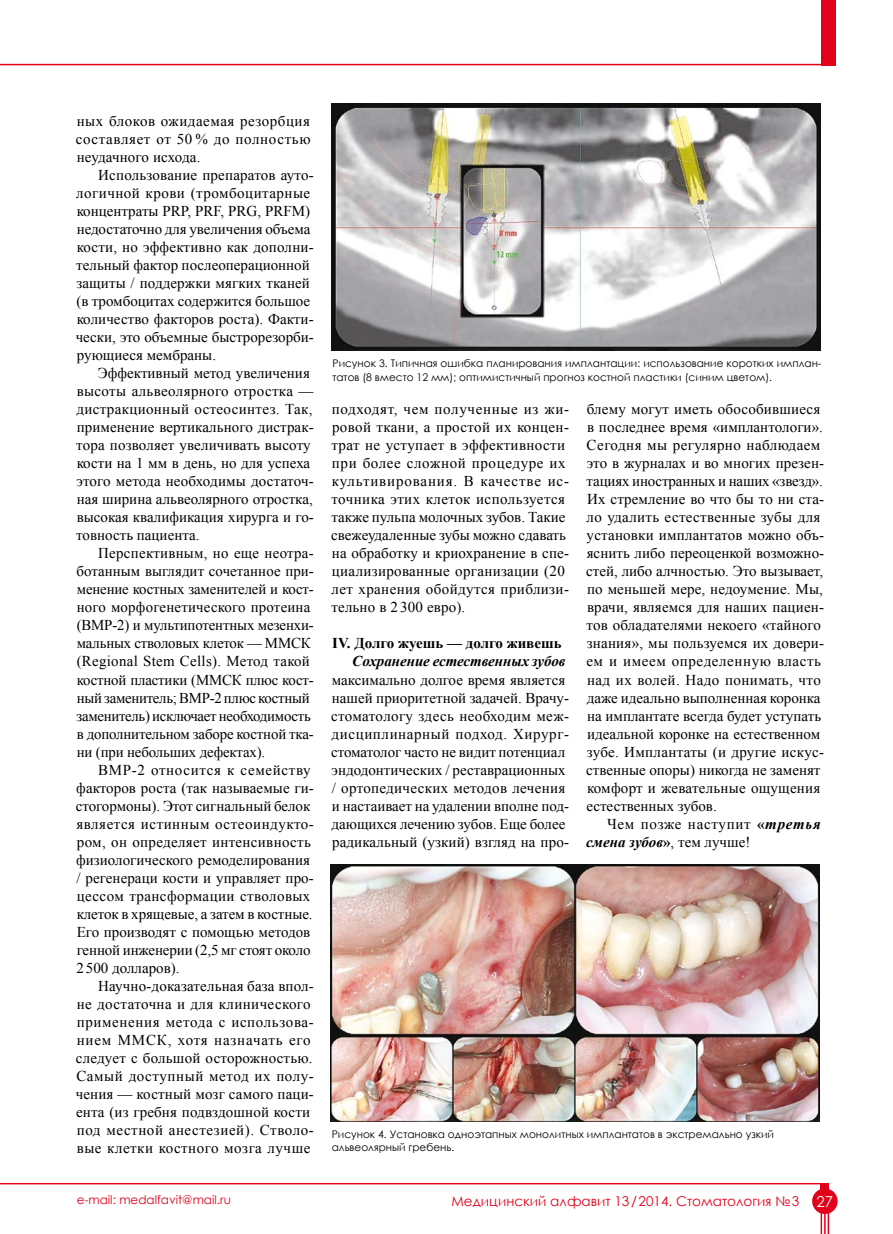
<style>
.page{position:relative;width:893px;height:1234px;background:#fff}
.page>*{position:absolute;margin:0;border:0;box-sizing:border-box;transform-origin:0 0}
.t1{font:15px/18px "Times New Roman";letter-spacing:.005em;color:#000}
.t2{font:15px/18px "Times New Roman";letter-spacing:.025em;color:#000}
.t3{font:15px/18px "Times New Roman";letter-spacing:.045em;color:#000}
.t4{font:italic 700 15px "Times New Roman";letter-spacing:-.005em;color:#000}
.t5{font:700 15px "Times New Roman";color:#000}
.t6{font:13.5px "Century Gothic";color:#e2001a}
.t7{font:12px "Century Gothic";color:#e2001a}
.t8{font:10.5px/13.5px "Century Gothic";color:#000}
.s1{font-weight:700}
.s2{font-weight:700;font-style:italic}
.s3{font-size:15px;color:#fff}
</style>
<div class="page">
<hr style="left:0;top:1182px;width:821px;height:2px;background:#e2001a">
<div style="left:821px;top:0;width:14px;height:65px;background:#e2001a"></div>
<div style="left:812px;top:1188px;width:26px;height:25px;background:#e2001a;border-radius:50%"></div>
<div style="left:821px;top:1182px;width:8px;height:28px;background:#e2001a"></div>
<svg style="left:821px;top:1213px;width:1px;height:20px"></svg>
<svg style="left:828px;top:1213px;width:1px;height:20px"></svg>
<hr style="left:824px;top:1210px;width:2px;height:23px;background:#e2001a">
<hr style="left:0;top:64px;width:826px;height:1px;background:#e2001a">
<img style="left:332px;top:103px;width:489px;height:247px">
<img style="left:331px;top:864px;width:489px;height:256px">
<p class="t1" style="left:76px;top:112px;width:236px;text-align:justify">ных блоков ожидаемая резорбция составляет от 50 % до полностью неудачного исхода.</p>
<p class="t1" style="left:76px;top:166px;width:240px;text-indent:23px">Использование препаратов ауто&shy;логичной крови (тромбоцитарные концентраты PRP, PRF, PRG, PRFM) недостаточно для увеличения объема кости, но эффективно как дополни&shy;тельный фактор послеоперационной защиты / поддержки мягких тканей (в тромбоцитах содержится большое количество факторов роста). Факти&shy;чески, это объемные быстрорезорби&shy;рующиеся мембраны.</p>
<p class="t1" style="left:76px;top:364px;width:239px;text-indent:22px">Эффективный метод увеличения высоты альвеолярного отростка — дистракционный остеосинтез. Так, применение вертикального дистрак&shy;тора позволяет увеличивать высоту кости на 1 мм в день, но для успеха этого метода необходимы достаточ&shy;ная ширина альвеолярного отростка, высокая квалификация хирурга и го&shy;товность пациента.</p>
<p class="t1" style="left:76px;top:544px;width:239px;text-indent:22px">Перспективным, но еще неотра&shy;ботанным выглядит сочетанное при&shy;менение костных заменителей и кост&shy;ного морфогенетического протеина (BMP-2) и мультипотентных мезенхи&shy;мальных стволовых клеток — ММСК (Regional Stem Cells). Метод такой костной пластики (ММСК плюс кост&shy;ный заменитель; BMP-2 плюс костный заменитель) исключает необходимость в дополнительном заборе костной тка&shy;ни (при небольших дефектах).</p>
<p class="t1" style="left:76px;top:760px;width:240px;text-indent:22px">BMP-2 относится к семейству факторов роста (так называемые ги&shy;стогормоны). Этот сигнальный белок является истинным остеоиндукто&shy;ром, он определяет интенсивность физиологического ремоделирования / регенераци кости и управляет про&shy;цессом трансформации стволовых клеток в хрящевые, а затем в костные.<br>Его производят с помощью методов генной инженерии (2,5 мг стоят около 2500 долларов).</p>
<p class="t2" style="left:76px;top:976px;width:240px;text-indent:23px">Научно-доказательная база впол&shy;не достаточна и для клинического применения метода с использова&shy;нием ММСК, хотя назначать его следует с большой осторожностью.<br>Самый доступный метод их полу&shy;чения — костный мозг самого паци&shy;ента (из гребня подвздошной кости под местной анестезией). Стволо&shy;вые клетки костного мозга лучше</p>
<p class="t7" style="left:77px;top:1190px;width:156px">e-mail: medalfavit@mail.ru</p>
<p class="t8" style="left:332px;top:356px;width:490px">Рисунок 3. Типичная ошибка планирования имплантации: использование коротких имплан&shy;татов (8 вместо 12 мм); оптимистичный прогноз костной пластики (синим цветом).</p>
<p class="t2" style="left:331px;top:400px;width:239px">подходят, чем полученные из жи&shy;ровой ткани, а простой их концен&shy;трат не уступает в эффективности при более сложной процедуре их культивирования. В качестве ис&shy;точника этих клеток используется также пульпа молочных зубов. Такие свежеудаленные зубы можно сдавать на обработку и криохранение в спе&shy;циализированные организации (20 лет хранения обойдутся приблизи&shy;тельно в 2 300 евро).</p>
<p class="t5" style="left:332px;top:633px;width:231px">IV. Долго жуешь — долго живешь</p>
<p class="t4" style="left:352px;top:651px;width:215px">Сохранение естественных зубов</p>
<p class="t1" style="left:331px;top:670px;width:240px">максимально долгое время является нашей приоритетной задачей. Врачу&shy;стоматологу здесь необходим меж&shy;дисциплинарный подход. Хирург&shy;стоматолог часто не видит потенциал эндодонтических / реставрационных / ортопедических методов лечения и настаивает на удалении вполне под&shy;дающихся лечению зубов. Еще более радикальный (узкий) взгляд на про-</p>
<p class="t1" style="left:586px;top:400px;width:240px">блему могут иметь обособившиеся в последнее время «имплантологи».<br>Сегодня мы регулярно наблюдаем это в журналах и во многих презен&shy;тациях иностранных и наших «звезд».<br>Их стремление во что бы то ни ста&shy;ло удалить естественные зубы для установки имплантатов можно объ&shy;яснить либо переоценкой возможно&shy;стей, либо алчностью. Это вызывает, по меньшей мере, недоумение. Мы, врачи, являемся для наших пациен&shy;тов обладателями некоего «тайного знания», мы пользуемся их довери&shy;ем и имеем определенную власть над их волей. Надо понимать, что даже идеально выполненная коронка на имплантате всегда будет уступать идеальной коронке на естественном зубе. Имплантаты (и другие искус&shy;ственные опоры) никогда не заменят комфорт и жевательные ощущения естественных зубов.</p>
<p class="t3" style="left:586px;top:814px;width:236px;text-indent:21px">Чем позже наступит <span class="s1">«</span><span class="s2">третья смена зубов</span><span class="s1">»</span>, тем лучше!</p>
<p class="t8" style="left:332px;top:1126px;width:444px">Рисунок 4. Установка одноэтапных монолитных имплантатов в экстремально узкий альвеолярный гребень.</p>
<p class="t6" style="left:452px;top:1191px;width:383px">Медицинский алфавит 13/2014. Стоматология №3 <span class="s3">27</span></p>
</div>
